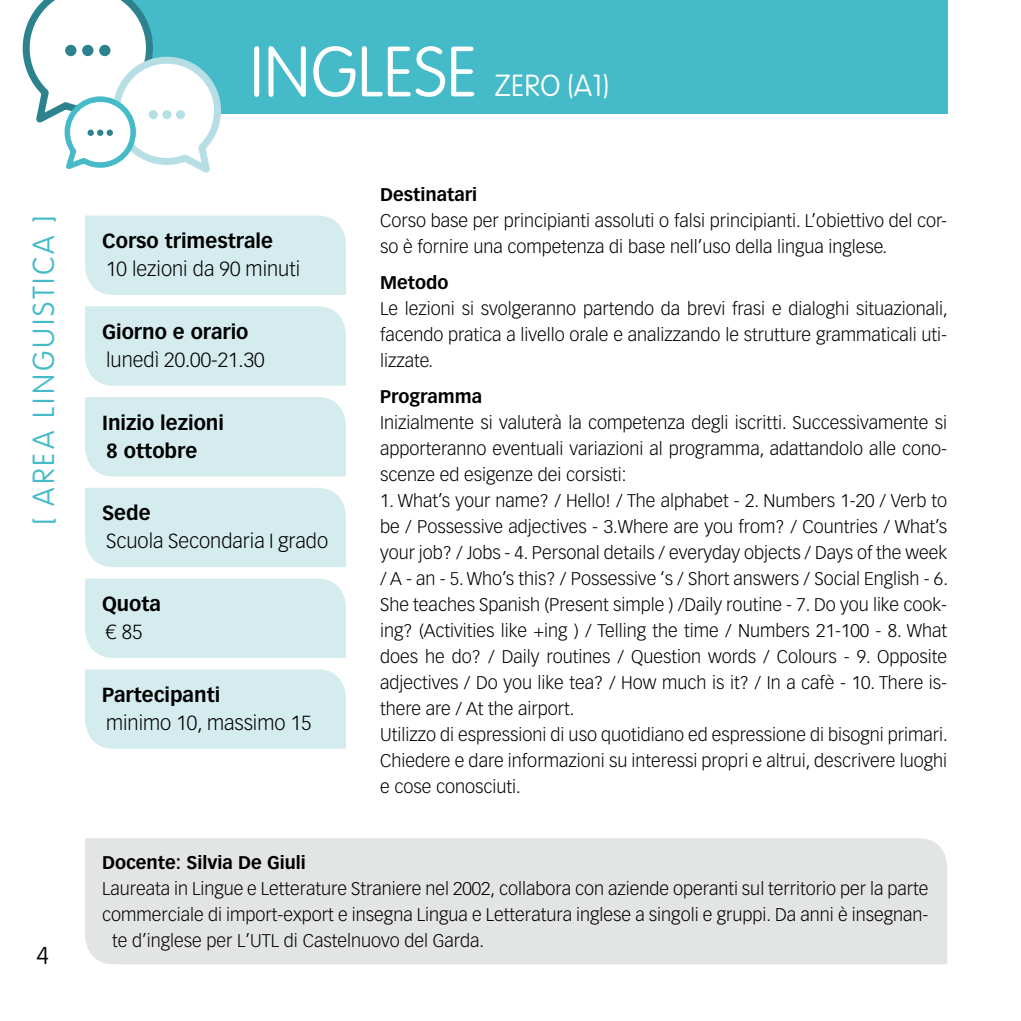
<style>
.page{position:relative;width:1021px;height:1021px;background:#fff}
.page>*{position:absolute;margin:0;border:0;box-sizing:border-box;transform-origin:0 0}
.t1{font:100 70px "VAG Rounded Std";color:#fff}
.t2{font:100 30px "VAG Rounded Std";letter-spacing:.1em;color:#45bac8}
.t3{font:100 30px "VAG Rounded Std";color:#fff}
.t4{font:100 24px "VAG Rounded Std";color:#000}
.t5{font:300 20px "Vectora LT Std";color:#000}
.t6{font:700 20px/28px "Vectora LT Std";color:#000}
.t7{font:300 18px/26px "Vectora LT Std";color:#000}
.t8{font:700 18px "Vectora LT Std";color:#000}
</style>
<div class="page">
<div style="left:85px;top:0;width:862px;height:113px;background:#45bac8"></div>
<svg style="left:22px;top:0;width:202px;height:173px"></svg>
<div style="left:85px;top:578px;width:261px;height:80px;background:#d5ecef"></div>
<div style="left:85px;top:669px;width:261px;height:79px;background:#d5ecef"></div>
<div style="left:85px;top:488px;width:261px;height:79px;background:#d5ecef"></div>
<div style="left:85px;top:397px;width:261px;height:79px;background:#d5ecef"></div>
<div style="left:85px;top:306px;width:261px;height:80px;background:#d5ecef"></div>
<div style="left:85px;top:215px;width:261px;height:80px;background:#d5ecef"></div>
<div style="left:85px;top:838px;width:862px;height:126px;background:#e3e4e4"></div>
<h2 class="t2" style="left:26px;top:525px;width:311px;rotate:-90deg">[ AREA LINGUISTICA ]</h2>
<h3 class="t4" style="left:36px;top:942px;width:14px">4</h3>
<h1 class="t1" style="left:249px;top:32px;width:229px">INGLESE</h1>
<h2 class="t3" style="left:494px;top:69px;width:116px">ZERO (A1)</h2>
<p class="t6" style="left:102px;top:227px;width:172px">Corso trimestrale</p>
<p class="t5" style="left:106px;top:257px;width:195px">10 lezioni da 90 minuti</p>
<p class="t6" style="left:102px;top:318px;width:148px">Giorno e orario</p>
<p class="t5" style="left:106px;top:348px;width:160px">lunedì 20.00-21.30</p>
<p class="t6" style="left:102px;top:408px;width:123px">Inizio lezioni<br>8 ottobre</p>
<p class="t6" style="left:102px;top:499px;width:50px">Sede</p>
<p class="t5" style="left:106px;top:529px;width:224px">Scuola Secondaria I grado</p>
<p class="t6" style="left:102px;top:590px;width:60px">Quota</p>
<p class="t5" style="left:106px;top:620px;width:38px">€ 85</p>
<p class="t6" style="left:102px;top:680px;width:120px">Partecipanti</p>
<p class="t5" style="left:106px;top:711px;width:207px">minimo 10, massimo 15</p>
<p class="t8" style="left:380px;top:184px;width:98px">Destinatari</p>
<p class="t7" style="left:380px;top:208px;width:568px">Corso base per principianti assoluti o falsi principianti. L’obiettivo del cor&shy;so è fornire una competenza di base nell’uso della lingua inglese.</p>
<p class="t8" style="left:380px;top:272px;width:70px">Metodo</p>
<p class="t7" style="left:380px;top:296px;width:569px;text-align:justify">Le lezioni si svolgeranno partendo da brevi frasi e dialoghi situazionali, facendo pratica a livello orale e analizzando le strutture grammaticali uti&shy;lizzate.</p>
<p class="t8" style="left:380px;top:386px;width:103px">Programma</p>
<p class="t7" style="left:380px;top:410px;width:568px;text-align:justify">Inizialmente si valuterà la competenza degli iscritti. Successivamente si apporteranno eventuali variazioni al programma, adattandolo alle cono&shy;scenze ed esigenze dei corsisti:</p>
<p class="t7" style="left:380px;top:488px;width:569px">1. What’s your name? / Hello! / The alphabet - 2. Numbers 1-20 / Verb to be / Possessive adjectives - 3.Where are you from? / Countries / What’s your job? / Jobs - 4. Personal details / everyday objects / Days of the week / A - an - 5. Who’s this? / Possessive ‘s / Short answers / Social English - 6.<br>She teaches Spanish (Present simple ) /Daily routine - 7. Do you like cook&shy;ing? (Activities like +ing ) / Telling the time / Numbers 21-100 - 8. What does he do? / Daily routines / Question words / Colours - 9. Opposite adjectives / Do you like tea? / How much is it? / In a cafè - 10. There is&shy;there are / At the airport.<br>Utilizzo di espressioni di uso quotidiano ed espressione di bisogni primari.<br>Chiedere e dare informazioni su interessi propri e altrui, descrivere luoghi e cose conosciuti.</p>
<p class="t8" style="left:102px;top:851px;width:205px">Docente: Silvia De Giuli</p>
<p class="t7" style="left:102px;top:876px;width:827px">Laureata in Lingue e Letterature Straniere nel 2002, collabora con aziende operanti sul territorio per la parte</p>
<p class="t7" style="left:102px;top:902px;width:828px">commerciale di import-export e insegna Lingua e Letteratura inglese a singoli e gruppi. Da anni è insegnan-</p>
<p class="t7" style="left:112px;top:928px;width:373px">te d’inglese per L’UTL di Castelnuovo del Garda.</p>
</div>
